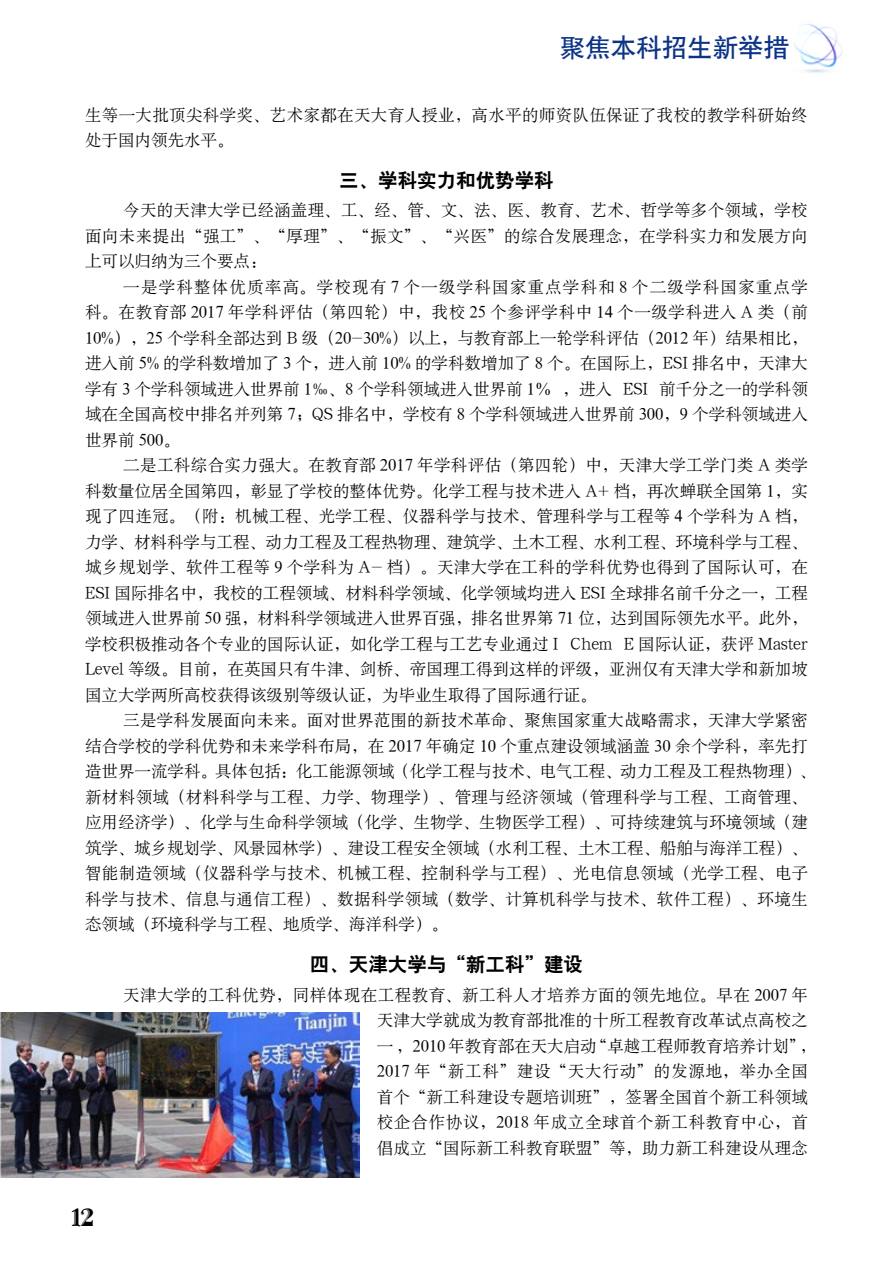
<style>
.page{position:relative;width:893px;height:1263px;background:#fff}
.page>*{position:absolute;margin:0;border:0;box-sizing:border-box;transform-origin:0 0}
.t1{font:25.5px "H Yb 1 gj";color:#0c3388}
.t2{font:24px "Ursa Serif Engraved";color:#000}
.t3{font:19.5px "H Yb 2 gj";color:#000}
.t4{font:16.5px/25.5px "H Ya 6 gj";letter-spacing:.005em;color:#000}
</style>
<div class="page">
<img style="left:794px;top:23px;width:48px;height:50px">
<img style="left:0;top:1012px;width:360px;height:166px">
<h1 class="t1" style="left:560px;top:34px;width:231px">聚焦本科招生新举措</h1>
<p class="t4" style="left:85px;top:102px;width:724px">生等一大批顶尖科学奖、艺术家都在天大育人授业，高水平的师资队伍保证了我校的教学科研始终处于国内领先水平。</p>
<p class="t3" style="left:339px;top:170px;width:216px">三、学科实力和优势学科</p>
<p class="t4" style="left:85px;top:198px;width:724px;text-align:justify;text-indent:38px">今天的天津大学已经涵盖理、工、经、管、文、法、医、教育、艺术、哲学等多个领域，学校面向未来提出“强工”、“厚理”、“振文”、“兴医”的综合发展理念，在学科实力和发展方向上可以归纳为三个要点：</p>
<p class="t4" style="left:85px;top:274px;width:724px;text-align:justify;text-indent:38px">一是学科整体优质率高。学校现有 7 个一级学科国家重点学科和 8 个二级学科国家重点学科。在教育部 2017 年学科评估（第四轮）中，我校 25 个参评学科中 14 个一级学科进入 A 类（前10%），25 个学科全部达到 B 级（20-30%）以上，与教育部上一轮学科评估（2012 年）结果相比，进入前 5% 的学科数增加了 3 个，进入前 10% 的学科数增加了 8 个。在国际上，ESI 排名中，天津大学有 3 个学科领域进入世界前 1‰、8 个学科领域进入世界前 1％ ，进入 ESI 前千分之一的学科领域在全国高校中排名并列第 7；QS 排名中，学校有 8 个学科领域进入世界前 300，9 个学科领域进入世界前 500。</p>
<p class="t4" style="left:85px;top:452px;width:725px;text-align:justify;text-indent:38px">二是工科综合实力强大。在教育部 2017 年学科评估（第四轮）中，天津大学工学门类 A 类学科数量位居全国第四，彰显了学校的整体优势。化学工程与技术进入 A+ 档，再次蝉联全国第 1，实现了四连冠。（附：机械工程、光学工程、仪器科学与技术、管理科学与工程等 4 个学科为 A 档，力学、材料科学与工程、动力工程及工程热物理、建筑学、土木工程、水利工程、环境科学与工程、城乡规划学、软件工程等 9 个学科为 A- 档）。天津大学在工科的学科优势也得到了国际认可，在ESI 国际排名中，我校的工程领域、材料科学领域、化学领域均进入 ESI 全球排名前千分之一，工程领域进入世界前 50 强，材料科学领域进入世界百强，排名世界第 71 位，达到国际领先水平。此外，学校积极推动各个专业的国际认证，如化学工程与工艺专业通过 I Chem E 国际认证，获评 Master Level 等级。目前，在英国只有牛津、剑桥、帝国理工得到这样的评级，亚洲仅有天津大学和新加坡国立大学两所高校获得该级别等级认证，为毕业生取得了国际通行证。</p>
<p class="t4" style="left:85px;top:707px;width:733px;text-indent:38px">三是学科发展面向未来。面对世界范围的新技术革命、聚焦国家重大战略需求，天津大学紧密结合学校的学科优势和未来学科布局，在 2017 年确定 10 个重点建设领域涵盖 30 余个学科，率先打造世界一流学科。具体包括：化工能源领域（化学工程与技术、电气工程、动力工程及工程热物理）、新材料领域（材料科学与工程、力学、物理学）、管理与经济领域（管理科学与工程、工商管理、应用经济学）、化学与生命科学领域（化学、生物学、生物医学工程）、可持续建筑与环境领域（建筑学、城乡规划学、风景园林学）、建设工程安全领域（水利工程、土木工程、船舶与海洋工程）、智能制造领域（仪器科学与技术、机械工程、控制科学与工程）、光电信息领域（光学工程、电子科学与技术、信息与通信工程）、数据科学领域（数学、计算机科学与技术、软件工程）、环境生态领域（环境科学与工程、地质学、海洋科学）。</p>
<p class="t3" style="left:310px;top:954px;width:275px">四、天津大学与“新工科”建设</p>
<p class="t4" style="left:377px;top:982px;width:441px;text-indent:-253px">天津大学的工科优势，同样体现在工程教育、新工科人才培养方面的领先地位。早在 2007 年天津大学就成为教育部批准的十所工程教育改革试点高校之一 , 2010 年教育部在天大启动“卓越工程师教育培养计划”，2017 年“新工科”建设“天大行动”的发源地，举办全国首个“新工科建设专题培训班”，签署全国首个新工科领域校企合作协议，2018 年成立全球首个新工科教育中心，首倡成立“国际新工科教育联盟”等，助力新工科建设从理念</p>
<h2 class="t2" style="left:72px;top:1201px;width:24px">12</h2>
</div>
